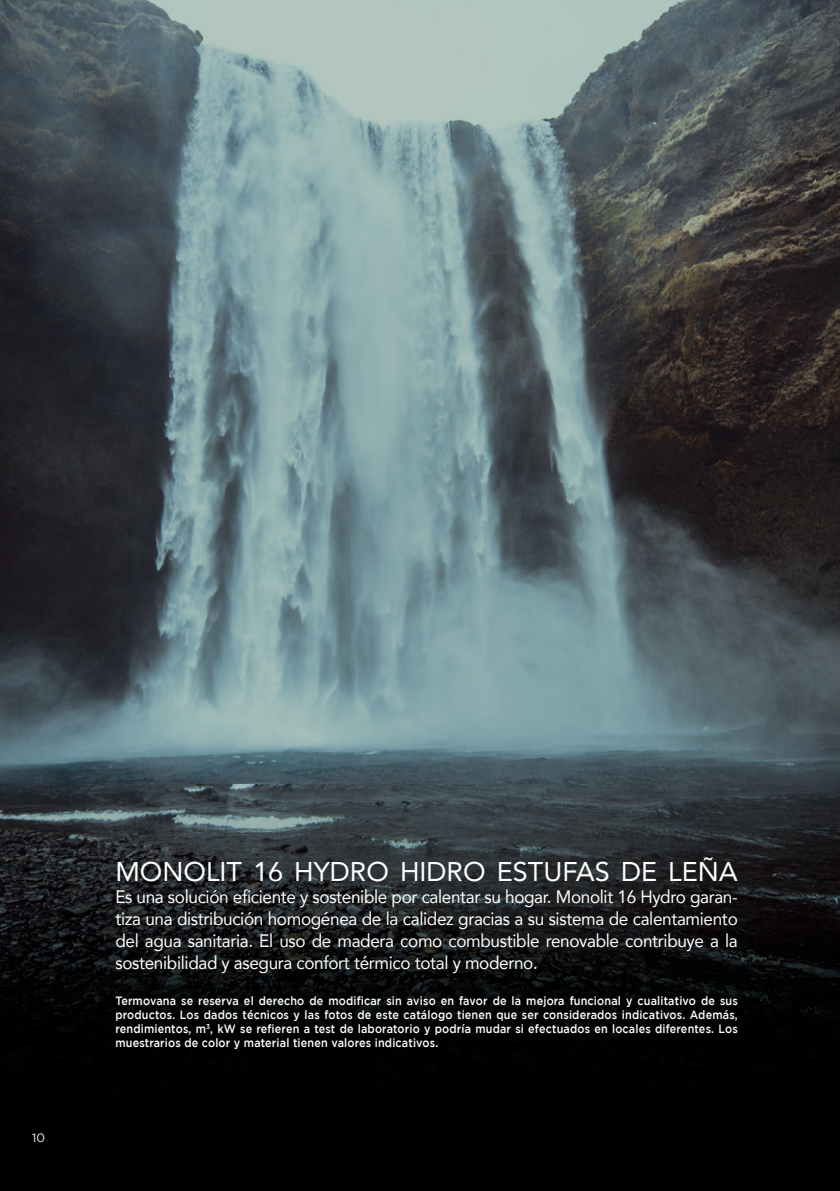
<style>
.page{position:relative;width:840px;height:1191px;background:#fff}
.page>*{position:absolute;margin:0;border:0;box-sizing:border-box;transform-origin:0 0}
.t1{font:27px "Avenir";color:#fff}
.t2{font:18px/22px "Avenir";letter-spacing:-.02em;color:#fff;text-align:justify;scale:.95 1}
.t3{font:500 12px/14px "Gotham";letter-spacing:.015em;color:#fff;text-align:justify;scale:.9 1}
.t4{font:12px "Gotham";color:#fff}
</style>
<div class="page">
<img style="left:0;top:0;width:839px;height:1191px">
<p class="t4" style="left:32px;top:1130px;width:14px">10</p>
<h1 class="t1" style="left:115px;top:849px;width:623px">MONOLIT 16 HYDRO HIDRO ESTUFAS DE LEÑA</h1>
<p class="t2" style="left:115px;top:884px;width:656px">Es una solución eficiente y sostenible por calentar su hogar. Monolit 16 Hydro garan&shy;tiza una distribución homogénea de la calidez gracias a su sistema de calentamiento del agua sanitaria. El uso de madera como combustible renovable contribuye a la sostenibilidad y asegura confort térmico total y moderno.</p>
<p class="t3" style="left:115px;top:993px;width:692px">Termovana se reserva el derecho de modificar sin aviso en favor de la mejora funcional y cualitativo de sus productos. Los dados técnicos y las fotos de este catálogo tienen que ser considerados indicativos. Además, rendimientos, m<sup>3</sup>, kW se refieren a test de laboratorio y podría mudar si efectuados en locales diferentes. Los muestrarios de color y material tienen valores indicativos.</p>
</div>
